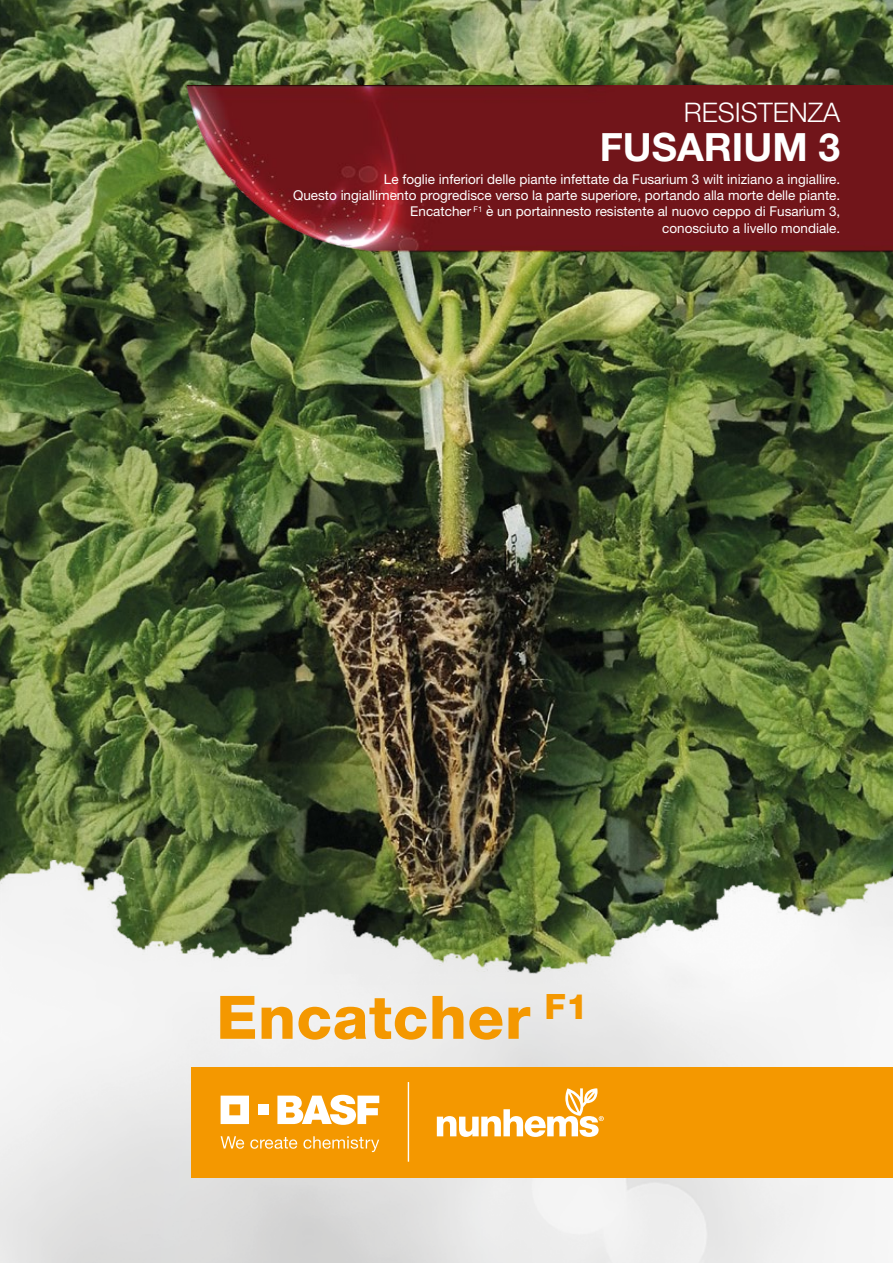
<style>
.page{position:relative;width:893px;height:1263px;background:#fff}
.page>*{position:absolute;margin:0;border:0;box-sizing:border-box;transform-origin:0 0}
.t1{font:800 60px "Helvetica Neue";letter-spacing:.01em;color:#f49800}
.t2{font:700 39px "Helvetica Neue";color:#fff}
.t3{font:300 27px "Helvetica Neue";color:#fff}
.t4{font:13.5px/16.2px "Helvetica Neue";color:#fff;text-align:right}
</style>
<div class="page">
<svg style="left:0;top:974px;width:856px;height:289px"></svg>
<img style="left:0;top:0;width:893px;height:974px">
<img style="left:173px;top:85px;width:720px;height:184px">
<div style="left:191px;top:1067px;width:702px;height:111px;background:#f49800"></div>
<svg style="left:221px;top:1095px;width:28px;height:29px"></svg>
<div style="left:258px;top:1104px;width:11px;height:11px;background:#fff"></div>
<svg style="left:277px;top:1095px;width:102px;height:30px"></svg>
<svg style="left:221px;top:1136px;width:23px;height:13px"></svg>
<svg style="left:250px;top:1137px;width:47px;height:12px"></svg>
<svg style="left:303px;top:1136px;width:76px;height:16px"></svg>
<hr style="left:408px;top:1082px;width:1px;height:80px;background:#fff">
<svg style="left:437px;top:1088px;width:167px;height:49px"></svg>
<h3 class="t3" style="left:684px;top:96px;width:158px">RESISTENZA</h3>
<h2 class="t2" style="left:600px;top:123px;width:242px">FUSARIUM 3</h2>
<p class="t4" style="left:293px;top:172px;width:549px">Le foglie inferiori delle piante infettate da Fusarium 3 wilt iniziano a ingiallire.<br>Questo ingiallimento progredisce verso la parte superiore, portando alla morte delle piante.<br>Encatcher <sup>F1</sup> è un portainnesto resistente al nuovo ceppo di Fusarium 3,<br>conosciuto a livello mondiale.</p>
<h1 class="t1" style="left:216px;top:982px;width:373px">Encatcher <sup>F1</sup></h1>
</div>
